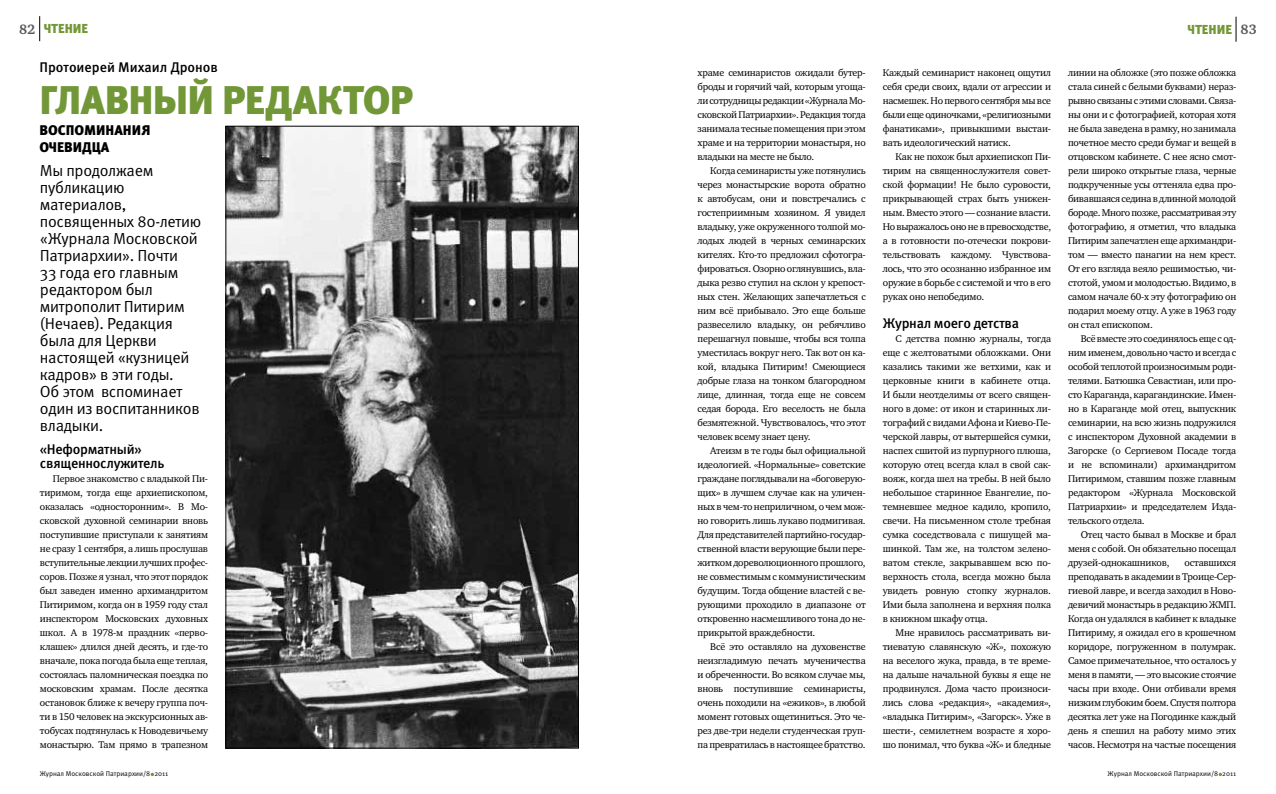
<style>
.page{position:relative;width:1276px;height:794px;background:#fff}
.page>*{position:absolute;margin:0;border:0;box-sizing:border-box;transform-origin:0 0}
.t1{font:900 40px "Meta Pro";letter-spacing:-.015em;color:#729737}
.t2{font:16px/17px "Meta Pro";letter-spacing:-.02em;color:#000}
.t3{font:500 14px/14px "Meta Pro";letter-spacing:-.02em;color:#000}
.t4{font:500 14px "Meta Pro";color:#000}
.t5{font:900 14px/17px "Meta Pro";color:#000}
.t6{font:900 13px "Meta Pro";color:#729737}
.t7{font:10px/14px "Charter ITC";letter-spacing:-.02em;color:#000;text-align:justify}
.t8{font:7px "Meta Pro";color:#000}
.s1{font-family:"Charter ITC";font-weight:700;font-size:14px;color:#58595b}
</style>
<div class="page">
<svg style="left:1218px;top:772px;width:4px;height:4px"></svg>
<svg style="left:39px;top:16px;width:1px;height:25px"></svg>
<svg style="left:1235px;top:17px;width:1px;height:25px"></svg>
<img style="left:228px;top:128px;width:349px;height:618px">
<h3 class="t6" style="left:19px;top:21px;width:71px"><span class="s1">82</span> чтение</h3>
<h3 class="t6" style="left:1187px;top:21px;width:71px">чтение <span class="s1">83</span></h3>
<h3 class="t4" style="left:39px;top:59px;width:180px">Протоиерей Михаил Дронов</h3>
<h1 class="t1" style="left:39px;top:75px;width:375px">Главный редактор</h1>
<h3 class="t5" style="left:39px;top:122px;width:10px">Воспо</h3>
<h3 class="t5" style="left:39px;top:122px;width:113px;text-indent:45px">минания оч евидца</h3>
<p class="t2" style="left:40px;top:162px;width:163px">Мы продолжаем публикацию материалов, посвященных 80-летию «Журнала Московской<br>Патриархии». Почти<br>33 года его главным редактором был митрополит Питирим (Нечаев). Редакция была для Церкви настоящей «кузницей кадров» в эти годы.<br>Об этом вспоминает один из воспитанников владыки.</p>
<h3 class="t3" style="left:40px;top:442px;width:126px">«Неформатный» священнослужитель</h3>
<p class="t7" style="left:40px;top:471px;width:170px;text-indent:13px">Первое знакомство с владыкой Пи&shy;тиримом, тогда еще архиепископом, оказалась «односторонним». В Мо&shy;сковской духовной семинарии вновь поступившие приступали к занятиям не сразу 1 сентября, а лишь прослушав вступительные лекции лучших профес&shy;соров. Позже я узнал, что этот порядок был заведен именно архимандритом Питиримом, когда он в 1959 году стал инспектором Московских духовных школ. А в 1978-м праздник «перво&shy;клашек» длился дней десять, и где-то вначале, пока погода была еще теплая, состоялась паломническая поездка по московским храмам. После десятка остановок ближе к вечеру группа поч&shy;ти в 150 человек на экскурсионных ав&shy;тобусах подтянулась к Новодевичьему монастырю. Там прямо в трапезном</p>
<p class="t7" style="left:697px;top:65px;width:170px">храме семинаристов ожидали бутер&shy;броды и горячий чай, которым угоща&shy;ли сотрудницы редакции «Журнала Мо&shy;сковской Патриархии». Редакция тогда занимала тесные помещения при этом храме и на территории монастыря, но владыки на месте не было.</p>
<p class="t7" style="left:697px;top:163px;width:170px;text-indent:13px">Когда семинаристы уже потянулись через монастырские ворота обратно к автобусам, они и повстречались с гостеприимным хозяином. Я увидел владыку, уже окруженного толпой мо&shy;лодых людей в черных семинарских кителях. Кто-то предложил сфотогра&shy;фироваться. Озорно оглянувшись, вла&shy;дыка резво ступил на склон у крепост&shy;ных стен. Желающих запечатлеться с ним всё прибывало. Это еще больше развеселило владыку, он ребячливо перешагнул повыше, чтобы вся толпа уместилась вокруг него. Так вот он ка&shy;кой, владыка Питирим! Смеющиеся добрые глаза на тонком благородном лице, длинная, тогда еще не совсем седая борода. Его веселость не была безмятежной. Чувствовалось, что этот человек всему знает цену.</p>
<p class="t7" style="left:697px;top:443px;width:170px;text-indent:13px">Атеизм в те годы был официальной идеологией. «Нормальные» советские граждане поглядывали на «боговерую&shy;щих» в лучшем случае как на уличен&shy;ных в чем-то неприличном, о чем мож&shy;но говорить лишь лукаво подмигивая.<br>Для представителей партийно-государ&shy;ственной власти верующие были пере&shy;житком дореволюционного прошлого, не совместимым с коммунистическим будущим. Тогда общение властей с ве&shy;рующими проходило в диапазоне от откровенно насмешливого тона до не&shy;прикрытой враждебности.</p>
<p class="t7" style="left:697px;top:639px;width:170px;text-indent:13px">Всё это оставляло на духовенстве неизгладимую печать мученичества и обреченности. Во всяком случае мы, вновь поступившие семинаристы, очень походили на «ежиков», в любой момент готовых ощетиниться. Это че&shy;рез две-три недели студенческая груп&shy;па превратилась в настоящее братство.</p>
<p class="t7" style="left:883px;top:65px;width:170px">Каждый семинарист наконец ощутил себя среди своих, вдали от агрессии и насмешек. Но первого сентября мы все были еще одиночками, «религиозными фанатиками», привыкшими выстаи&shy;вать идеологический натиск.</p>
<p class="t7" style="left:883px;top:149px;width:170px;text-indent:13px">Как не похож был архиепископ Пи&shy;тирим на священнослужителя совет&shy;ской формации! Не было суровости, прикрывающей страх быть унижен&shy;ным. Вместо этого — сознание власти.<br>Но выражалось оно не в превосходстве, а в готовности по-отечески покрови&shy;тельствовать каждому. Чувствова&shy;лось, что это осознанно избранное им оружие в борьбе с системой и что в его руках оно непобедимо.</p>
<h3 class="t3" style="left:883px;top:316px;width:138px">Журнал моего детства</h3>
<p class="t7" style="left:883px;top:331px;width:170px;text-indent:13px">С детства помню журналы, тогда еще с желтоватыми обложками. Они казались такими же ветхими, как и церковные книги в кабинете отца.<br>И были неотделимы от всего священ&shy;ного в доме: от икон и старинных ли&shy;тографий с видами Афона и Киево-Пе&shy;черской лавры, от вытершейся сумки, наспех сшитой из пурпурного плюша, которую отец всегда клал в свой сак&shy;вояж, когда шел на требы. В ней было небольшое старинное Евангелие, по&shy;темневшее медное кадило, кропило, свечи. На письменном столе требная сумка соседствовала с пишущей ма&shy;шинкой. Там же, на толстом зелено&shy;ватом стекле, закрывавшем всю по&shy;верхность стола, всегда можно была увидеть ровную стопку журналов.<br>Ими была заполнена и верхняя полка в книжном шкафу отца.</p>
<p class="t7" style="left:883px;top:625px;width:170px;text-indent:13px">Мне нравилось рассматривать ви&shy;тиеватую славянскую «Ж», похожую на веселого жука, правда, в те време&shy;на дальше начальной буквы я еще не продвинулся. Дома часто произноси&shy;лись слова «редакция», «академия», «владыка Питирим», «Загорск». Уже в шести-, семилетнем возрасте я хоро&shy;шо понимал, что буква «Ж» и бледные</p>
<p class="t7" style="left:1068px;top:65px;width:170px">линии на обложке (это позже обложка стала синей с белыми буквами) нераз&shy;рывно связаны с этими словами. Связа&shy;ны они и с фотографией, которая хотя не была заведена в рамку, но занимала почетное место среди бумаг и вещей в отцовском кабинете. С нее ясно смот&shy;рели широко открытые глаза, черные подкрученные усы оттеняла едва про&shy;бивавшаяся седина в длинной молодой бороде. Много позже, рассматривая эту фотографию, я отметил, что владыка Питирим запечатлен еще архимандри&shy;том — вместо панагии на нем крест.<br>От его взгляда веяло решимостью, чи&shy;стотой, умом и молодостью. Видимо, в самом начале 60-х эту фотографию он подарил моему отцу. А уже в 1963 году он стал епископом.</p>
<p class="t7" style="left:1068px;top:331px;width:170px;text-indent:13px">Всё вместе это соединялось еще с од&shy;ним именем, довольно часто и всегда с особой теплотой произносимым роди&shy;телями. Батюшка Севастиан, или про&shy;сто Караганда, карагандинские. Имен&shy;но в Караганде мой отец, выпускник семинарии, на всю жизнь подружился с инспектором Духовной академии в Загорске (о Сергиевом Посаде тогда и не вспоминали) архимандритом Питиримом, ставшим позже главным редактором «Журнала Московской Патриархии» и председателем Изда&shy;тельского отдела.</p>
<p class="t7" style="left:1068px;top:527px;width:170px;text-indent:13px">Отец часто бывал в Москве и брал меня с собой. Он обязательно посещал друзей-однокашников,</p>
<p class="t7" style="left:1068px;top:555px;width:170px;text-indent:116px">оставшихся преподавать в академии в Троице-Сер&shy;гиевой лавре, и всегда заходил в Ново&shy;девичий монастырь в редакцию ЖМП.<br>Когда он удалялся в кабинет к владыке Питириму, я ожидал его в крошечном коридоре, погруженном в полумрак.<br>Самое примечательное, что осталось у меня в памяти, — это высокие стоячие часы при входе. Они отбивали время низким глубоким боем. Спустя полтора десятка лет уже на Погодинке каждый день я спешил на работу мимо этих часов. Несмотря на частые посещения</p>
<p class="t8" style="left:40px;top:769px;width:130px">Журнал Московской Патриархии/8 2011</p>
<p class="t8" style="left:1107px;top:769px;width:130px">Журнал Московской Патриархии/8 2011</p>
</div>
